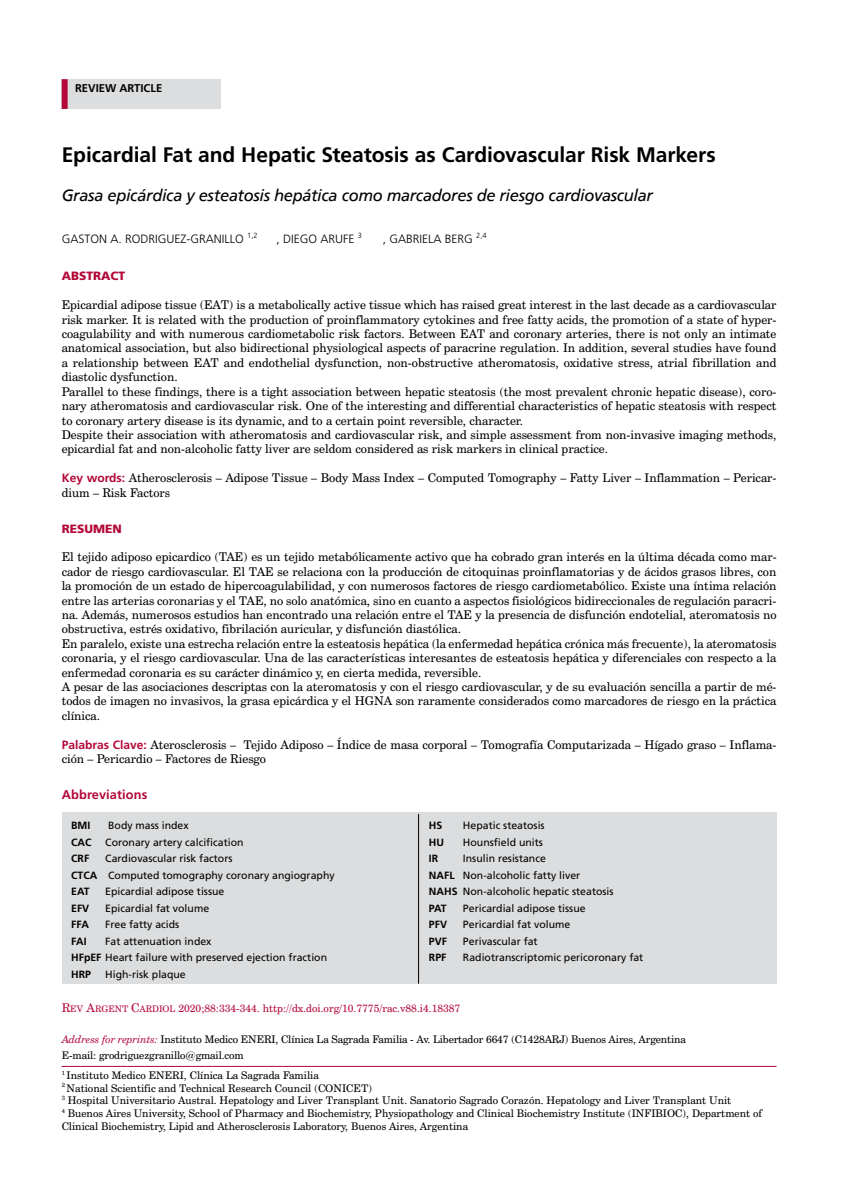
<style>
.page{position:relative;width:851px;height:1191px;background:#fff}
.page>*{position:absolute;margin:0;border:0;box-sizing:border-box;transform-origin:0 0}
.t1{font:700 21px "Frutiger LT Std";letter-spacing:-.005em;color:#000}
.t2{font:italic 16.5px "Frutiger";letter-spacing:-.02em;color:#000}
.t3{font:700 12.75px "Frutiger LT Std";letter-spacing:.01em;color:#b30838}
.t4{font:12px/14.4px "Century Schoolbook BT";color:#000}
.t5{font:300 12px "Frutiger LT Std";color:#000}
.t6{font:900 12px "Frutiger LT Std";color:#b30838}
.t7{font:700 11.25px "Frutiger LT Std";color:#000}
.t8{font:10.5px/12.6px "Century Schoolbook BT";color:#000}
.t9{font:10.5px/16.5px "Frutiger LT Std";color:#000}
.t10{font:10.5px "Century Schoolbook BT";color:#b30838}
.t11{font:700 10.5px "Frutiger LT Std";color:#000}
.s1{font-family:"Frutiger LT Std";font-weight:700;color:#b30838}
.s2{font-weight:700}
.s3{font-size:12px}
.s4{font-size:9px}
.s5{font-style:inherit}
.s6{font-style:italic;color:#b30838}
</style>
<div class="page">
<div style="left:62px;top:79px;width:159px;height:30px;background:#dcddde"></div>
<div style="left:62px;top:79px;width:6px;height:30px;background:#b30838"></div>
<hr style="left:62px;top:1066px;width:714px;height:1px;background:#b30838">
<div style="left:62px;top:812px;width:714px;height:171px;background:#dcddde"></div>
<hr style="left:418px;top:814px;width:1px;height:169px;background:#000">
<p class="t7" style="left:75px;top:81px;width:89px">REVIEW ARTICLE</p>
<h1 class="t1" style="left:62px;top:142px;width:655px">Epicardial Fat and Hepatic Steatosis as Cardiovascular Risk Markers</h1>
<h2 class="t2" style="left:62px;top:186px;width:592px">Grasa epicárdica y esteatosis hepática como marcadores de riesgo cardiovascular</h2>
<p class="t5" style="left:62px;top:231px;width:197px">GASTON A. RODRIGUEZ-GRANILLO <sup>1,2</sup></p>
<p class="t5" style="left:276px;top:231px;width:87px">, DIEGO ARUFE <sup>3</sup></p>
<p class="t5" style="left:383px;top:231px;width:105px">, GABRIELA BERG <sup>2,4</sup></p>
<p class="t6" style="left:62px;top:269px;width:65px">ABSTRACT</p>
<p class="t4" style="left:62px;top:298px;width:716px">Epicardial adipose tissue (EAT) is a metabolically active tissue which has raised great interest in the last decade as a cardiovascular risk marker. It is related with the production of proinflammatory cytokines and free fatty acids, the promotion of a state of hyper&shy;coagulability and with numerous cardiometabolic risk factors. Between EAT and coronary arteries, there is not only an intimate anatomical association, but also bidirectional physiological aspects of paracrine regulation. In addition, several studies have found a relationship between EAT and endothelial dysfunction, non-obstructive atheromatosis, oxidative stress, atrial fibrillation and diastolic dysfunction.<br>Parallel to these findings, there is a tight association between hepatic steatosis (the most prevalent chronic hepatic disease), coro&shy;nary atheromatosis and cardiovascular risk. One of the interesting and differential characteristics of hepatic steatosis with respect to coronary artery disease is its dynamic, and to a certain point reversible, character.<br>Despite their association with atheromatosis and cardiovascular risk, and simple assessment from non-invasive imaging methods, epicardial fat and non-alcoholic fatty liver are seldom considered as risk markers in clinical practice.</p>
<p class="t4" style="left:62px;top:470px;width:716px"><span class="s1">Key words:</span> Atherosclerosis – Adipose Tissue – Body Mass Index – Computed Tomography – Fatty Liver – Inflammation – Pericar&shy;dium – Risk Factors</p>
<p class="t6" style="left:62px;top:521px;width:61px">RESUMEN</p>
<p class="t4" style="left:62px;top:550px;width:716px">El tejido adiposo epicardico (TAE) es un tejido metabólicamente activo que ha cobrado gran interés en la última década como mar&shy;cador de riesgo cardiovascular. El TAE se relaciona con la producción de citoquinas proinflamatorias y de ácidos grasos libres, con la promoción de un estado de hipercoagulabilidad, y con numerosos factores de riesgo cardiometabólico. Existe una íntima relación entre las arterias coronarias y el TAE, no solo anatómica, sino en cuanto a aspectos fisiológicos bidireccionales de regulación paracri&shy;na. Además, numerosos estudios han encontrado una relación entre el TAE y la presencia de disfunción endotelial, ateromatosis no obstructiva, estrés oxidativo, fibrilación auricular, y disfunción diastólica.<br>En paralelo, existe una estrecha relación entre la esteatosis hepática (la enfermedad hepática crónica más frecuente), la ateromatosis coronaria, y el riesgo cardiovascular. Una de las características interesantes de esteatosis hepática y diferenciales con respecto a la enfermedad coronaria es su carácter dinámico y, en cierta medida, reversible.<br>A pesar de las asociaciones descriptas con la ateromatosis y con el riesgo cardiovascular, y de su evaluación sencilla a partir de mé&shy;todos de imagen no invasivos, la grasa epicárdica y el HGNA son raramente considerados como marcadores de riesgo en la práctica clínica.</p>
<p class="t4" style="left:62px;top:737px;width:716px"><span class="s1">Palabras Clave:</span> Aterosclerosis – Tejido Adiposo – Índice de masa corporal – Tomografía Computarizada – Hígado graso – Inflama&shy;ción – Pericardio – Factores de Riesgo</p>
<p class="t3" style="left:62px;top:787px;width:87px">Abbreviations</p>
<p class="t11" style="left:71px;top:819px;width:21px">BMI</p>
<p class="t9" style="left:108px;top:817px;width:82px">Body mass index</p>
<p class="t11" style="left:71px;top:836px;width:22px">CAC</p>
<p class="t9" style="left:105px;top:834px;width:140px">Coronary artery calcification</p>
<p class="t11" style="left:71px;top:852px;width:20px">CRF</p>
<p class="t9" style="left:71px;top:850px;width:265px;text-indent:34px">Cardiovascular risk factors<br><span class="s2">CTCA</span> Computed tomography coronary angiography<br><span class="s2">EAT</span></p>
<p class="t9" style="left:105px;top:883px;width:121px">Epicardial adipose tissue</p>
<p class="t11" style="left:71px;top:902px;width:20px">EFV</p>
<p class="t9" style="left:105px;top:900px;width:105px">Epicardial fat volume</p>
<p class="t11" style="left:71px;top:918px;width:19px">FFA</p>
<p class="t9" style="left:105px;top:916px;width:76px">Free fatty acids</p>
<p class="t11" style="left:71px;top:935px;width:17px">FAI</p>
<p class="t9" style="left:71px;top:933px;width:257px;text-indent:34px">Fat attenuation index<br><span class="s2">HFpEF</span> Heart failure with preserved ejection fraction<br><span class="s2">HRP</span></p>
<p class="t9" style="left:105px;top:966px;width:82px">High-risk plaque</p>
<p class="t11" style="left:429px;top:819px;width:15px">HS</p>
<p class="t9" style="left:463px;top:817px;width:83px">Hepatic steatosis</p>
<p class="t11" style="left:429px;top:836px;width:17px">HU</p>
<p class="t9" style="left:463px;top:834px;width:81px">Hounsfield units</p>
<p class="t11" style="left:429px;top:852px;width:11px">IR</p>
<p class="t9" style="left:429px;top:850px;width:186px;text-indent:34px">Insulin resistance<br><span class="s2">NAFL</span> Non-alcoholic fatty liver<br><span class="s2">NAHS</span> Non-alcoholic hepatic steatosis<br><span class="s2">PAT</span></p>
<p class="t9" style="left:463px;top:900px;width:124px">Pericardial adipose tissue</p>
<p class="t11" style="left:429px;top:918px;width:20px">PFV</p>
<p class="t9" style="left:463px;top:916px;width:109px">Pericardial fat volume</p>
<p class="t11" style="left:429px;top:935px;width:20px">PVF</p>
<p class="t9" style="left:463px;top:933px;width:76px">Perivascular fat</p>
<p class="t11" style="left:429px;top:951px;width:19px">RPF</p>
<p class="t9" style="left:463px;top:949px;width:182px">Radiotranscriptomic pericoronary fat</p>
<p class="t10" style="left:62px;top:1001px;width:400px"><span class="s3">R</span><span class="s4">EV</span> <span class="s3">A</span><span class="s4">RGENT</span> <span class="s3">C</span><span class="s4">ARDIOL</span> <span class="s5">2020;88:334-344.</span> http://dx.doi.org/10.7775/rac.v88.i4.18387</p>
<p class="t8" style="left:62px;top:1030px;width:625px;line-height:16.5px"><span class="s6">Address for reprints:</span> Instituto Medico ENERI, Clínica La Sagrada Familia - Av. Libertador 6647 (C1428ARJ) Buenos Aires, Argentina<br>E-mail: grodriguezgranillo@gmail.com</p>
<p class="t8" style="left:62px;top:1069px;width:701px"><sup>1</sup> Instituto Medico ENERI, Clínica La Sagrada Familia<br><sup>2</sup> National Scientific and Technical Research Council (CONICET)<br><sup>3</sup> Hospital Universitario Austral. Hepatology and Liver Transplant Unit. Sanatorio Sagrado Corazón. Hepatology and Liver Transplant Unit<br><sup>4</sup> Buenos Aires University, School of Pharmacy and Biochemistry, Physiopathology and Clinical Biochemistry Institute (INFIBIOC), Department of Clinical Biochemistry, Lipid and Atherosclerosis Laboratory, Buenos Aires, Argentina</p>
</div>
